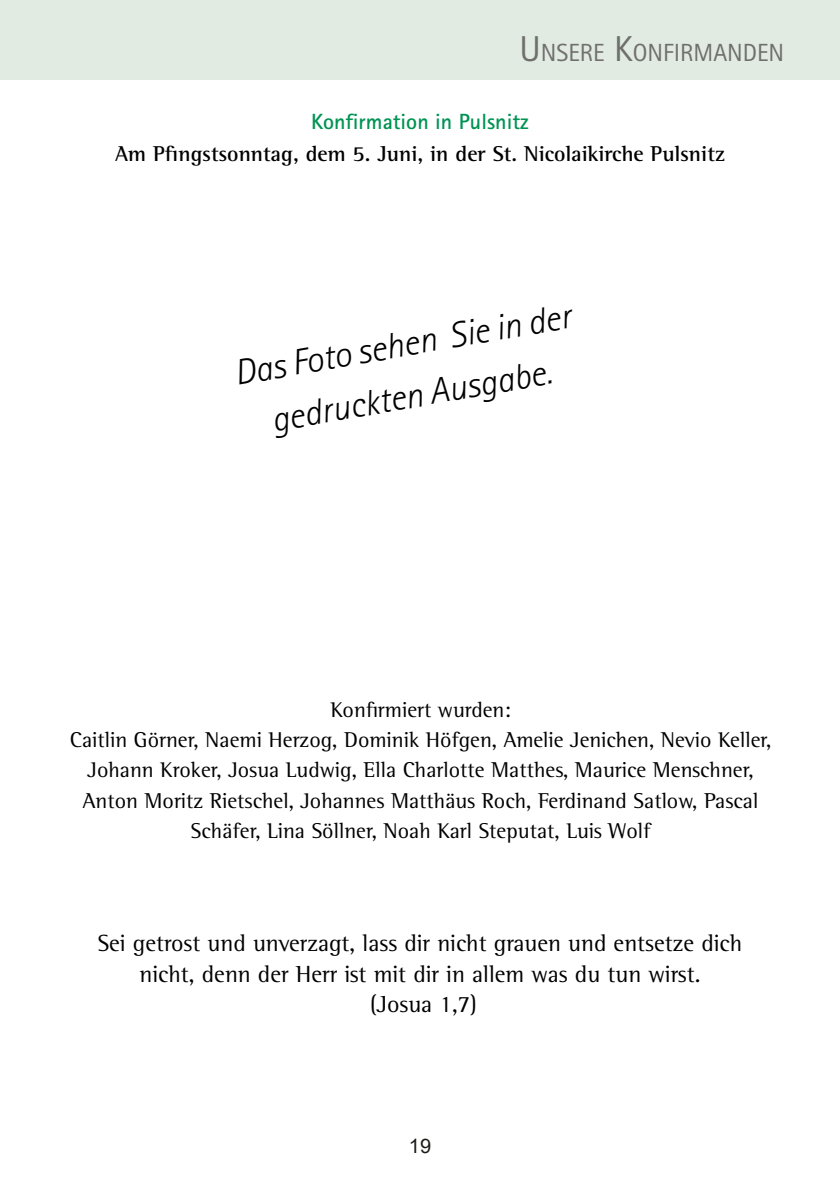
<style>
.page{position:relative;width:840px;height:1191px;background:#fff}
.page>*{position:absolute;margin:0;border:0;box-sizing:border-box;transform-origin:0 0}
.t1{font:italic 300 36px/52px "Rotis Sans Serif Pro";color:#000;text-align:center}
.t2{font:24.8px "Rotis Sans Serif Pro";color:#6f6f6e}
.t3{font:24px/30.4px "Rotis Semi Serif Pro";color:#000;text-align:center}
.t4{font:22px/30.4px "Rotis Semi Serif Pro";color:#000;text-align:center}
.t5{font:700 22px "Rotis Semi Serif Pro";color:#000}
.t6{font:700 22px "Rotis Sans Serif Pro";color:#009353}
.t7{font:20px "Arial";color:#1a1a18}
.s1{font-size:36px}
</style>
<div class="page">
<div style="left:0;top:0;width:839px;height:79px;background:#e1ebe1"></div>
<p class="t2" style="left:519px;top:43px;width:266px"><span class="s1">U</span>NSERE <span class="s1">K</span>ONFIRMANDEN</p>
<p class="t6" style="left:311px;top:113px;width:219px">Konfirmation in Pulsnitz</p>
<p class="t5" style="left:115px;top:146px;width:611px">Am Pfingstsonntag, dem 5. Juni, in der St. Nicolaikirche Pulsnitz</p>
<h1 class="t1" style="left:230px;top:353px;width:343px;rotate:-10deg">Das Foto sehen Sie in der gedruckten Ausgabe.</h1>
<p class="t4" style="left:70px;top:697px;width:702px">Konfirmiert wurden:<br>Caitlin Görner, Naemi Herzog, Dominik Höfgen, Amelie Jenichen, Nevio Keller, Johann Kroker, Josua Ludwig, Ella Charlotte Matthes, Maurice Menschner, Anton Moritz Rietschel, Johannes Matthäus Roch, Ferdinand Satlow, Pascal Schäfer, Lina Söllner, Noah Karl Steputat, Luis Wolf</p>
<p class="t3" style="left:98px;top:931px;width:645px">Sei getrost und unverzagt, lass dir nicht grauen und entsetze dich nicht, denn der Herr ist mit dir in allem was du tun wirst.<br>(Josua 1,7)</p>
<p class="t7" style="left:408px;top:1138px;width:24px">19</p>
</div>
